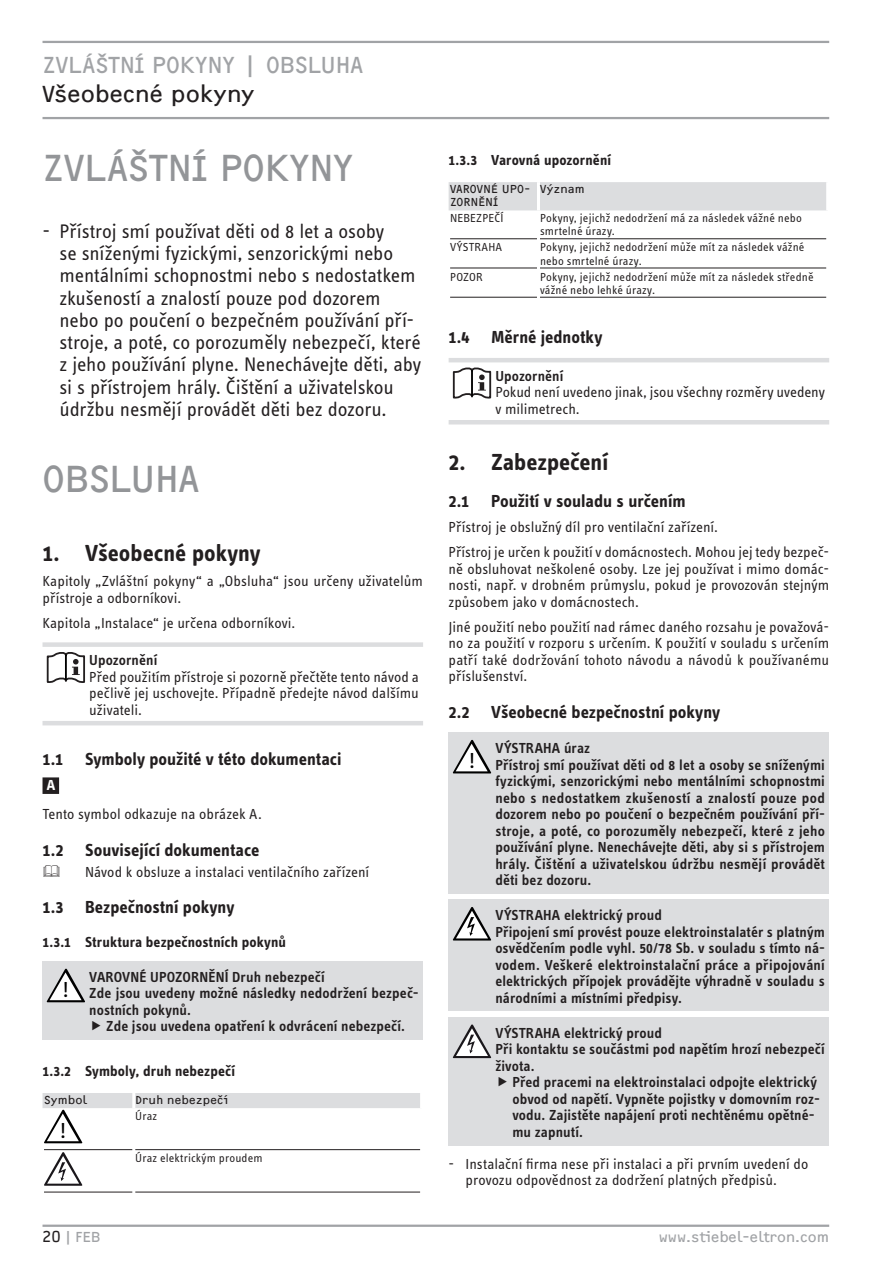
<style>
.page{position:relative;width:893px;height:1263px;background:#fff}
.page>*{position:absolute;margin:0;border:0;box-sizing:border-box;transform-origin:0 0}
.t1{font:39px "F2 FOCR Bczyk Com";letter-spacing:-.015em;color:#939598}
.t2{font:700 24px "STE Info Text";color:#231f20}
.t3{font:24px "F2 FOCR Bczyk Com";letter-spacing:-.01em;color:#a1a3a6}
.t4{font:24px "F2 FOCR Bczyk Com";letter-spacing:-.005em;color:#231f20}
.t5{font:22.5px "STE Info Text";color:#000}
.t6{font:20.25px/22.2px "STE Info Text";letter-spacing:-.005em;color:#231f20}
.t7{font:700 18px "STE Info Text";color:#231f20}
.t8{font:600 15px/16.5px "STE Info Text";letter-spacing:.005em;color:#231f20}
.t9{font:15px/16.5px "STE Info Text";color:#231f20}
.t10{font:700 15px "STE Info Text";letter-spacing:.01em;color:#231f20}
.t11{font:15px "F2 FOCR Bczyk Com";color:#a1a3a6}
.t12{font:700 15px "STE Info Text";color:#fff}
.t13{font:12px/13.2px "STE Info Text";letter-spacing:.01em;color:#231f20}
.t14{font:12px/13.2px "F2 FOCR Bczyk Com";letter-spacing:.01em;color:#231f20}
.s1{color:#231f20}
</style>
<div class="page">
<hr style="left:43px;top:1224px;width:786px;height:3px;background:#a1a3a6">
<hr style="left:43px;top:41px;width:786px;height:2px;background:#a1a3a6">
<hr style="left:43px;top:117px;width:786px;height:2px;background:#a1a3a6">
<div style="left:43px;top:777px;width:16px;height:17px;background:#231f20"></div>
<div style="left:43px;top:642px;width:380px;height:5px;background:#dcdddf"></div>
<hr style="left:43px;top:721px;width:380px;height:4px;background:#dcdddf">
<svg style="left:47px;top:652px;width:38px;height:31px"></svg>
<hr style="left:65px;top:655px;width:2px;height:25px;background:#000">
<div style="left:43px;top:961px;width:380px;height:79px;background:#dcdddf"></div>
<svg style="left:47px;top:969px;width:38px;height:33px"></svg>
<hr style="left:44px;top:1149px;width:88px;height:1px;background:#231f20">
<hr style="left:135px;top:1149px;width:285px;height:1px;background:#231f20">
<hr style="left:44px;top:1192px;width:88px;height:1px;background:#231f20">
<hr style="left:135px;top:1192px;width:285px;height:1px;background:#231f20">
<div style="left:449px;top:182px;width:377px;height:28px;background:#dcdddf"></div>
<hr style="left:537px;top:182px;width:3px;height:28px;background:#fff">
<hr style="left:450px;top:238px;width:87px;height:1px;background:#231f20">
<hr style="left:540px;top:238px;width:286px;height:1px;background:#231f20">
<hr style="left:450px;top:268px;width:87px;height:1px;background:#231f20">
<hr style="left:540px;top:268px;width:286px;height:1px;background:#231f20">
<hr style="left:450px;top:297px;width:87px;height:1px;background:#231f20">
<hr style="left:540px;top:297px;width:286px;height:1px;background:#231f20">
<hr style="left:449px;top:358px;width:380px;height:4px;background:#dcdddf">
<hr style="left:449px;top:420px;width:380px;height:4px;background:#dcdddf">
<svg style="left:453px;top:367px;width:38px;height:31px"></svg>
<hr style="left:471px;top:371px;width:2px;height:24px;background:#000">
<div style="left:449px;top:732px;width:380px;height:162px;background:#dcdddf"></div>
<svg style="left:453px;top:740px;width:38px;height:33px"></svg>
<div style="left:449px;top:900px;width:380px;height:111px;background:#dcdddf"></div>
<svg style="left:453px;top:907px;width:38px;height:33px"></svg>
<div style="left:449px;top:1017px;width:380px;height:128px;background:#dcdddf"></div>
<svg style="left:453px;top:1024px;width:38px;height:34px"></svg>
<svg style="left:43px;top:1093px;width:377px;height:50px"></svg>
<svg style="left:44px;top:1152px;width:38px;height:34px"></svg>
<h2 class="t3" style="left:43px;top:51px;width:322px">ZVLÁŠTNÍ POKYNY | OBSLUHA</h2>
<h2 class="t4" style="left:43px;top:80px;width:213px">Všeobecné pokyny</h2>
<h1 class="t1" style="left:43px;top:146px;width:311px">ZVLÁŠTNÍ POKYNY</h1>
<p class="t6" style="left:60px;top:220px;width:363px;text-indent:-17px">- Přístroj smí používat děti od 8 let a osoby<br>se sníženými fyzickými, senzorickými nebo mentálními schopnostmi nebo s nedostatkem zkušeností a znalostí pouze pod dozorem nebo po poučení o bezpečném používání pří&shy;stroje, a poté, co porozuměly nebezpečí, které z jeho používání plyne. Nenechávejte děti, aby si s přístrojem hrály. Čištění a uživatelskou údržbu nesmějí provádět děti bez dozoru.</p>
<h1 class="t1" style="left:43px;top:457px;width:159px">OBSLUHA</h1>
<h2 class="t2" style="left:43px;top:539px;width:219px">1. Všeobecné pokyny</h2>
<p class="t9" style="left:43px;top:573px;width:382px">Kapitoly „Zvláštní pokyny“ a „Obsluha“ jsou určeny uživatelům přístroje a odborníkovi.</p>
<p class="t9" style="left:43px;top:614px;width:254px">Kapitola „Instalace“ je určena odborníkovi.</p>
<p class="t8" style="left:89px;top:652px;width:70px">Upozornění</p>
<p class="t9" style="left:89px;top:668px;width:331px;text-align:justify">Před použitím přístroje si pozorně přečtěte tento návod a pečlivě jej uschovejte. Případně předejte návod dalšímu uživateli.</p>
<p class="t7" style="left:43px;top:748px;width:300px">1.1 Symboly použité v této dokumentaci</p>
<p class="t12" style="left:47px;top:776px;width:10px">A</p>
<p class="t9" style="left:43px;top:806px;width:221px">Tento symbol odkazuje na obrázek A.</p>
<p class="t7" style="left:43px;top:839px;width:218px">1.2 Související dokumentace</p>
<p class="t9" style="left:85px;top:863px;width:286px">Návod k obsluze a instalaci ventilačního zařízení</p>
<p class="t7" style="left:43px;top:897px;width:193px">1.3 Bezpečnostní pokyny</p>
<p class="t10" style="left:43px;top:933px;width:245px">1.3.1 Struktura bezpečnostních pokynů</p>
<h3 class="t5" style="left:63px;top:977px;width:8px">!</h3>
<p class="t8" style="left:89px;top:969px;width:331px">VAROVNÉ UPOZORNĚNÍ Druh nebezpečí<br>Zde jsou uvedeny možné následky nedodržení bezpeč&shy;nostních pokynů.</p>
<p class="t8" style="left:106px;top:1018px;width:300px">Zde jsou uvedena opatření k odvrácení nebezpečí.</p>
<p class="t10" style="left:43px;top:1062px;width:194px">1.3.2 Symboly, druh nebezpečí</p>
<p class="t14" style="left:44px;top:1093px;width:45px">Symbol</p>
<p class="t14" style="left:135px;top:1093px;width:94px">Druh nebezpečí</p>
<p class="t13" style="left:135px;top:1109px;width:23px">Úraz</p>
<p class="t13" style="left:135px;top:1152px;width:129px">Úraz elektrickým proudem</p>
<h3 class="t5" style="left:60px;top:1118px;width:8px">!</h3>
<p class="t10" style="left:449px;top:151px;width:164px">1.3.3 Varovná upozornění</p>
<p class="t14" style="left:450px;top:182px;width:82px">VAROVNÉ UPO-<br>ZORNĚNÍ</p>
<p class="t14" style="left:540px;top:182px;width:46px">Význam</p>
<p class="t13" style="left:450px;top:212px;width:55px">NEBEZPEČÍ</p>
<p class="t13" style="left:540px;top:212px;width:263px">Pokyny, jejichž nedodržení má za následek vážné nebo smrtelné úrazy.</p>
<p class="t13" style="left:450px;top:241px;width:54px">VÝSTRAHA</p>
<p class="t13" style="left:540px;top:241px;width:266px">Pokyny, jejichž nedodržení může mít za následek vážné nebo smrtelné úrazy.</p>
<p class="t13" style="left:450px;top:270px;width:34px">POZOR</p>
<p class="t13" style="left:540px;top:270px;width:275px">Pokyny, jejichž nedodržení může mít za následek středně vážné nebo lehké úrazy.</p>
<p class="t7" style="left:449px;top:327px;width:155px">1.4 Měrné jednotky</p>
<p class="t8" style="left:495px;top:367px;width:70px">Upozornění</p>
<p class="t9" style="left:495px;top:384px;width:331px">Pokud není uvedeno jinak, jsou všechny rozměry uvedeny v milimetrech.</p>
<h2 class="t2" style="left:449px;top:448px;width:161px">2. Zabezpečení</h2>
<p class="t7" style="left:449px;top:491px;width:239px">2.1 Použití v souladu s určením</p>
<p class="t9" style="left:449px;top:515px;width:382px;line-height:25px">Přístroj je obslužný díl pro ventilační zařízení.<br>Přístroj je určen k použití v domácnostech. Mohou jej tedy bezpeč-</p>
<p class="t9" style="left:449px;top:560px;width:382px;text-align:justify">ně obsluhovat neškolené osoby. Lze jej používat i mimo domác&shy;nosti, např. v drobném průmyslu, pokud je provozován stejným způsobem jako v domácnostech.</p>
<p class="t9" style="left:449px;top:618px;width:382px;text-align:justify">Jiné použití nebo použití nad rámec daného rozsahu je považová&shy;no za použití v rozporu s určením. K použití v souladu s určením patří také dodržování tohoto návodu a návodů k používanému příslušenství.</p>
<p class="t7" style="left:449px;top:701px;width:273px">2.2 Všeobecné bezpečnostní pokyny</p>
<h3 class="t5" style="left:469px;top:748px;width:8px">!</h3>
<p class="t8" style="left:495px;top:740px;width:331px">VÝSTRAHA úraz<br>Přístroj smí používat děti od 8 let a osoby se sníženými fyzickými, senzorickými nebo mentálními schopnostmi nebo s nedostatkem zkušeností a znalostí pouze pod dozorem nebo po poučení o bezpečném používání pří&shy;stroje, a poté, co porozuměly nebezpečí, které z jeho používání plyne. Nenechávejte děti, aby si s přístrojem hrály. Čištění a uživatelskou údržbu nesmějí provádět děti bez dozoru.</p>
<p class="t8" style="left:495px;top:907px;width:331px">VÝSTRAHA elektrický proud<br>Připojení smí provést pouze elektroinstalatér s platným osvědčením podle vyhl. 50/78 Sb. v souladu s tímto ná&shy;vodem. Veškeré elektroinstalační práce a připojování elektrických přípojek provádějte výhradně v souladu s národními a místními předpisy.</p>
<p class="t8" style="left:495px;top:1024px;width:331px">VÝSTRAHA elektrický proud<br>Při kontaktu se součástmi pod napětím hrozí nebezpečí života.</p>
<p class="t8" style="left:512px;top:1074px;width:309px">Před pracemi na elektroinstalaci odpojte elektrický obvod od napětí. Vypněte pojistky v domovním roz&shy;vodu. Zajistěte napájení proti nechtěnému opětné&shy;mu zapnutí.</p>
<p class="t9" style="left:466px;top:1155px;width:344px;text-indent:-17px">- Instalační firma nese při instalaci a při prvním uvedení do provozu odpovědnost za dodržení platných předpisů.</p>
<p class="t11" style="left:43px;top:1228px;width:60px"><span class="s1">20</span>|FEB</p>
<p class="t11" style="left:659px;top:1228px;width:172px">www.stiebel-eltron.com</p>
</div>
